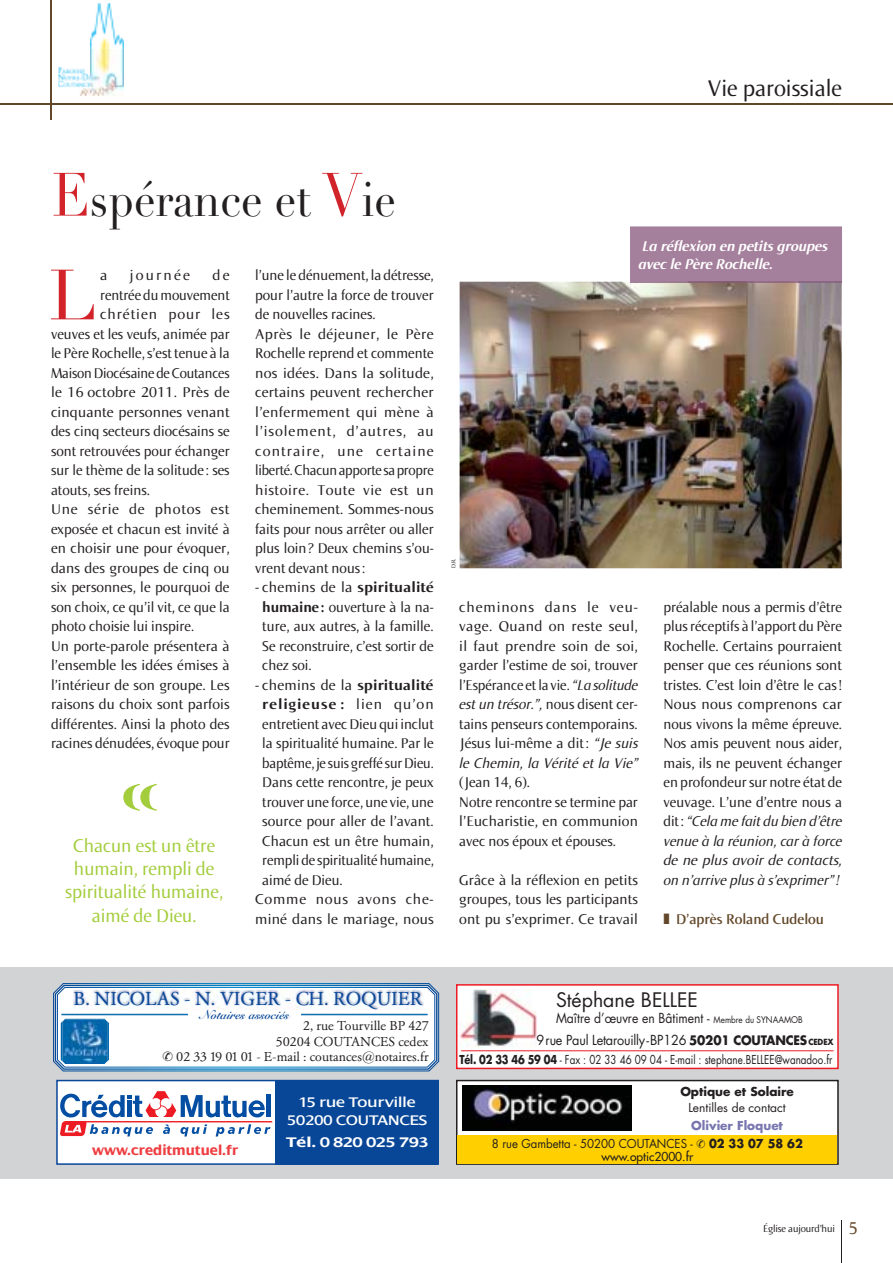
<style>
.page{position:relative;width:893px;height:1263px;background:#fff}
.page>*{position:absolute;margin:0;border:0;box-sizing:border-box;transform-origin:0 0}
.t1{font:69.75px "Didot LH";color:#d2232a}
.t2{font:48px "Didot LH";color:#231f20;scale:.9 1}
.t3{font:24px "Norma";color:#231f20}
.t4{font:19.5px/23.4px "Norma";color:#a3cd3c;text-align:center}
.t5{font:19.5px "Garamond Classico";color:#084798}
.t6{font:19.5px "Futura";color:#231f20}
.t7{font:15px/19.5px "Norma";color:#231f20}
.t8{font:15px/19.5px "Norma";color:#231f20;text-align:justify;scale:1.05 1}
.t9{font:italic 700 15px/18px "Norma";color:#fff}
.t10{font:15px/18px "Dialog";color:#fff;text-align:center;scale:1.2 1}
.t11{font:15px "Norma";color:#231f20;scale:1.04 1}
.t12{font:600 15px "Norma";color:#624729}
.t13{font:700 15px "Norma";letter-spacing:.07em;color:#231f20;scale:1.05 1}
.t14{font:700 15px "Dialog";color:#ef3e42}
.t15{font:15px "Norma";letter-spacing:.05em;color:#231f20;scale:1.05 1}
.t16{font:15px "Norma";letter-spacing:.045em;color:#231f20;scale:1.05 1}
.t17{font:15px "Norma";letter-spacing:.06em;color:#231f20;scale:1.05 1}
.t18{font:700 15px "Dialog";color:#fff;scale:1.2 1}
.t19{font:15px "Norma";letter-spacing:.14em;color:#231f20;scale:1.05 1}
.t20{font:13.5px/22px "Futura";letter-spacing:-.015em;color:#231f20;scale:.9 1}
.t21{font:13.5px/15.8px "Garamond Classico";color:#231f20;text-align:right}
.t22{font:12.75px "Snell Roundhand Bold Script";color:#084798}
.t23{font:12px "Futura";color:#231f20;scale:.82 1}
.t24{font:12px/12.9px "Futura";color:#231f20;text-align:center;scale:.95 1}
.t25{font:12px "Futura";color:#231f20}
.t26{font:700 12px "Futura";color:#231f20}
.t27{font:700 12px "Futura";color:#7875b0}
.t28{font:10.5px "Norma";letter-spacing:-.01em;color:#231f20}
.t29{font:6px "Norma";color:#231f20}
.s1{font-size:60px;color:#d2232a}
.s2{font-weight:700}
.s3{font-weight:400}
.s4{font-style:italic}
.s5{font-size:9px}
.s6{font-weight:700;font-size:12.75px}
.s7{font-weight:700;font-size:8.25px}
.s8{font-style:inherit}
.s9{font-size:18px;color:#624729}
</style>
<div class="page">
<hr style="left:841px;top:1220px;width:1px;height:43px;background:#231f20">
<hr style="left:0;top:103px;width:893px;height:1px;background:#624729">
<hr style="left:51px;top:0;width:1px;height:119px;background:#624729">
<img style="left:58px;top:3px;width:66px;height:93px">
<div style="left:0;top:967px;width:893px;height:211px;background:#d1d3d4"></div>
<svg style="left:53px;top:983px;width:386px;height:89px;background:#dde9f3"></svg>
<img style="left:63px;top:1020px;width:44px;height:44px">
<img style="left:73px;top:990px;width:351px;height:20px">
<hr style="left:61px;top:1015px;width:127px;height:1px;background:#0066ac">
<hr style="left:61px;top:1014px;width:127px;height:1px;background:#0066ac">
<hr style="left:301px;top:1015px;width:126px;height:1px;background:#0066ac">
<hr style="left:301px;top:1014px;width:126px;height:1px;background:#0066ac">
<div style="left:457px;top:1081px;width:381px;height:83px;background:#fff"></div>
<div style="left:456px;top:1080px;width:383px;height:85px;border:2px solid #231f20"></div>
<img style="left:462px;top:1086px;width:169px;height:44px">
<div style="left:457px;top:1135px;width:380px;height:28px;background:#ffcf00"></div>
<div style="left:57px;top:1081px;width:381px;height:83px;background:#fff"></div>
<div style="left:56px;top:1080px;width:383px;height:85px;border:2px solid #084798"></div>
<svg style="left:60px;top:1091px;width:212px;height:46px"></svg>
<div style="left:275px;top:1081px;width:163px;height:83px;background:#084798"></div>
<div style="left:457px;top:985px;width:381px;height:83px;background:#fff"></div>
<div style="left:456px;top:984px;width:383px;height:85px;border:2px solid #ed1c24"></div>
<img style="left:460px;top:990px;width:76px;height:58px">
<hr style="left:461px;top:1050px;width:372px;height:1px;background:#ed1c24">
<img style="left:460px;top:282px;width:382px;height:286px">
<div style="left:630px;top:226px;width:212px;height:56px;background:#a5809d"></div>
<img style="left:630px;top:282px;width:212px;height:1px">
<svg style="left:123px;top:784px;width:34px;height:27px"></svg>
<h3 class="t3" style="left:708px;top:79px;width:136px">Vie paroissiale</h3>
<h2 class="t2" style="left:52px;top:179px;width:384px"><span class="s1">E</span>spérance et <span class="s1">V</span>ie</h2>
<h1 class="t1" style="left:49px;top:266px;width:49px">L</h1>
<p class="t8" style="left:100px;top:267px;width:8px">a</p>
<p class="t19" style="left:130px;top:270px;width:59px">journée</p>
<p class="t8" style="left:213px;top:267px;width:18px">de</p>
<p class="t7" style="left:100px;top:286px;width:131px">rentrée du mouvement</p>
<p class="t17" style="left:100px;top:309px;width:125px">chrétien pour les</p>
<p class="t7" style="left:51px;top:325px;width:180px">veuves et les veufs, animée par</p>
<p class="t7" style="left:51px;top:345px;width:180px">le Père Rochelle, s’est tenue à la</p>
<p class="t7" style="left:51px;top:364px;width:180px">Maison Diocésaine de Coutances</p>
<p class="t8" style="left:51px;top:384px;width:172px">le 16 octobre 2011. Près de</p>
<p class="t11" style="left:51px;top:406px;width:173px">cinquante personnes venant</p>
<p class="t7" style="left:51px;top:423px;width:180px">des cinq secteurs diocésains se</p>
<p class="t7" style="left:51px;top:442px;width:180px">sont retrouvées pour échanger</p>
<p class="t7" style="left:51px;top:462px;width:180px">sur le thème de la solitude : ses</p>
<p class="t7" style="left:51px;top:481px;width:100px">atouts, ses freins.</p>
<p class="t15" style="left:51px;top:504px;width:172px">Une série de photos est</p>
<p class="t7" style="left:51px;top:520px;width:180px">exposée et chacun est invité à</p>
<p class="t7" style="left:51px;top:540px;width:180px">en choisir une pour évoquer,</p>
<p class="t7" style="left:51px;top:559px;width:180px">dans des groupes de cinq ou</p>
<p class="t7" style="left:51px;top:579px;width:180px">six personnes, le pourquoi de</p>
<p class="t7" style="left:51px;top:598px;width:180px">son choix, ce qu’il vit, ce que la</p>
<p class="t7" style="left:51px;top:618px;width:145px">photo choisie lui inspire.</p>
<p class="t7" style="left:51px;top:637px;width:180px">Un porte-parole présentera à</p>
<p class="t7" style="left:51px;top:657px;width:180px">l’ensemble les idées émises à</p>
<p class="t7" style="left:51px;top:676px;width:180px">l’intérieur de son groupe. Les</p>
<p class="t7" style="left:51px;top:696px;width:180px">raisons du choix sont parfois</p>
<p class="t7" style="left:51px;top:715px;width:180px">différentes. Ainsi la photo des</p>
<p class="t7" style="left:51px;top:735px;width:180px">racines dénudées, évoque pour</p>
<h3 class="t4" style="left:65px;top:835px;width:160px">Chacun est un être humain, rempli de spiritualité humaine, aimé de Dieu.</h3>
<p class="t7" style="left:255px;top:267px;width:180px">l’une le dénuement, la détresse, pour l’autre la force de trouver de nouvelles racines.<br>Après le déjeuner, le Père<br>Rochelle reprend et commente nos idées. Dans la solitude, certains peuvent rechercher l’enfermement qui mène à l’isolement, d’autres, au contraire, une certaine liberté. Chacun apporte sa propre histoire. Toute vie est un cheminement. Sommes-nous faits pour nous arrêter ou aller plus loin ? Deux chemins s’ou&shy;vrent devant nous :</p>
<p class="t8" style="left:262px;top:579px;width:165px;text-indent:-7px">- chemins de la <span class="s2">spiritualité humaine :</span> ouverture à la na&shy;ture, aux autres, à la famille.<br>Se reconstruire, c’est sortir de chez soi.</p>
<p class="t8" style="left:255px;top:676px;width:171px">- chemins de la <span class="s2">spiritualité</span></p>
<p class="t13" style="left:262px;top:699px;width:165px">religieuse : <span class="s3">lien qu’on</span></p>
<p class="t7" style="left:262px;top:715px;width:173px">entretient avec Dieu qui inclut</p>
<p class="t7" style="left:262px;top:735px;width:173px">la spiritualité humaine. Par le</p>
<p class="t7" style="left:262px;top:754px;width:173px">baptême, je suis greffé sur Dieu.</p>
<p class="t7" style="left:262px;top:774px;width:173px">Dans cette rencontre, je peux</p>
<p class="t7" style="left:262px;top:793px;width:173px">trouver une force, une vie, une</p>
<p class="t7" style="left:262px;top:813px;width:173px">source pour aller de l’avant.</p>
<p class="t7" style="left:262px;top:832px;width:173px">Chacun est un être humain,</p>
<p class="t7" style="left:262px;top:852px;width:173px">rempli de spiritualité humaine,</p>
<p class="t7" style="left:262px;top:871px;width:82px">aimé de Dieu.</p>
<p class="t16" style="left:255px;top:894px;width:172px">Comme nous avons che-</p>
<p class="t8" style="left:255px;top:910px;width:172px">miné dans le mariage, nous</p>
<p class="t29" style="left:451px;top:568px;width:11px;rotate:-90deg">D.R.</p>
<p class="t9" style="left:638px;top:239px;width:191px">La réflexion en petits groupes avec le Père Rochelle.</p>
<p class="t8" style="left:459px;top:598px;width:172px">cheminons dans le veu&shy;vage. Quand on reste seul, il faut prendre soin de soi, garder l’estime de soi, trouver l’Espérance et la vie. <span class="s4">“La solitude est un trésor.”,</span> nous disent cer&shy;tains penseurs contemporains.<br>Jésus lui-même a dit : <span class="s4">“Je suis le Chemin, la Vérité et la Vie”</span></p>
<p class="t7" style="left:459px;top:774px;width:180px">(Jean 14, 6).<br>Notre rencontre se termine par l’Eucharistie, en communion avec nos époux et épouses.</p>
<p class="t7" style="left:459px;top:871px;width:180px;text-align:justify">Grâce à la réflexion en petits groupes, tous les participants ont pu s’exprimer. Ce travail</p>
<p class="t7" style="left:663px;top:598px;width:180px;text-align:justify">préalable nous a permis d’être plus réceptifs à l’apport du Père Rochelle. Certains pourraient penser que ces réunions sont tristes. C’est loin d’être le cas !<br>Nous nous comprenons car nous vivons la même épreuve.<br>Nos amis peuvent nous aider, mais, ils ne peuvent échanger en profondeur sur notre état de veuvage. L’une d’entre nous a dit : <span class="s4">“Cela me fait du bien d’être venue à la réunion, car à force de ne plus avoir de contacts, on n’arrive plus à s’exprimer” !</span></p>
<p class="t12" style="left:663px;top:913px;width:162px">❚ D’après Roland Cudelou</p>
<h3 class="t5" style="left:74px;top:986px;width:350px">B. NICOLAS - N. VIGER - CH. ROQUIER</h3>
<p class="t21" style="left:162px;top:1017px;width:268px">2, rue Tourville BP 427<br>50204 COUTANCES cedex<br>✆ 02 33 19 01 01 - E-mail : coutances@notaires.fr</p>
<p class="t22" style="left:201px;top:1010px;width:90px">Notaires associés</p>
<p class="t14" style="left:92px;top:1141px;width:148px">www.creditmutuel.fr</p>
<p class="t10" style="left:287px;top:1095px;width:118px">15 rue Tourville<br>50200 COUTANCES</p>
<p class="t18" style="left:286px;top:1133px;width:120px">Tél. 0 820 025 793</p>
<h3 class="t6" style="left:556px;top:991px;width:143px">Stéphane BELLEE</h3>
<p class="t20" style="left:536px;top:1009px;width:331px;text-indent:19px">Maître d’œuvre en Bâtiment - <span class="s5">Membre du SYNAAMOB<br></span>9 rue Paul Letarouilly - BP126 <span class="s6">50201 COUTANCES</span> <span class="s7">CEDEX</span></p>
<p class="t23" style="left:459px;top:1054px;width:456px"><span class="s2">Tél. 02 33 46 59 04</span> - Fax : 02 33 46 09 04 - E-mail : stephane.BELLEE@wanadoo.fr</p>
<p class="t26" style="left:680px;top:1086px;width:115px">Optique et Solaire</p>
<p class="t25" style="left:688px;top:1102px;width:99px">Lentilles de contact</p>
<p class="t27" style="left:691px;top:1120px;width:93px">Olivier Floquet</p>
<p class="t24" style="left:492px;top:1138px;width:329px">8 rue Gambetta - 50200 COUTANCES - ✆ <span class="s2">02 33 07 58 62 </span><span class="s8">www.optic2000.fr</span></p>
<p class="t28" style="left:763px;top:1225px;width:96px">Église aujourd’hui <span class="s9">5</span></p>
</div>
